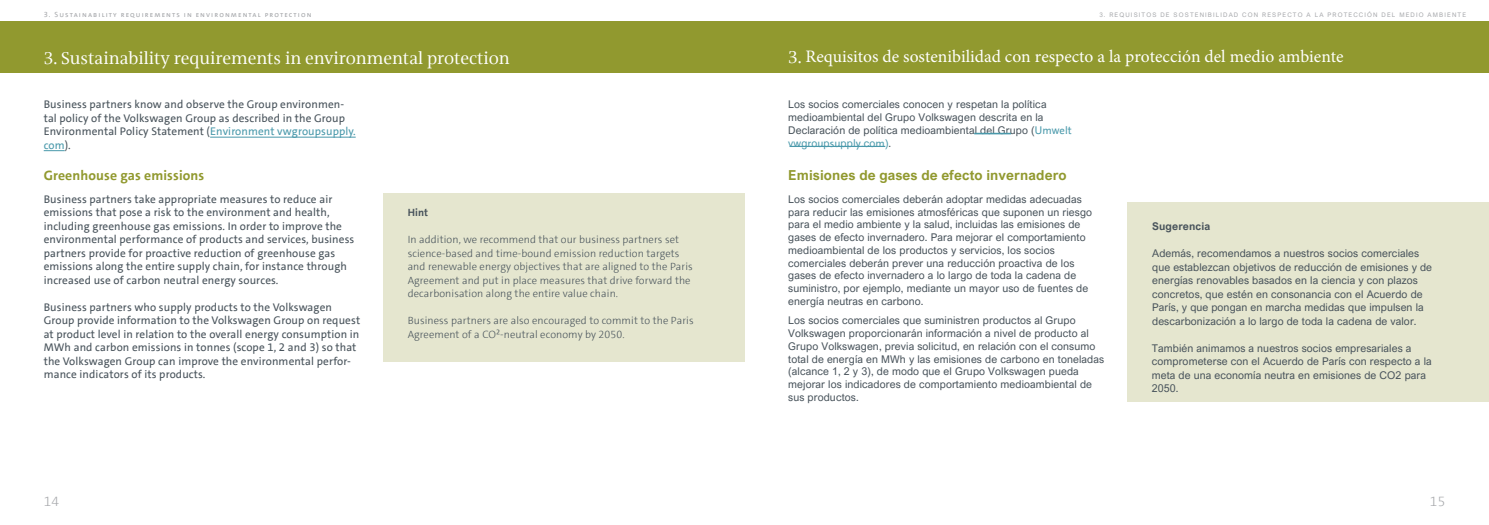
<style>
.page{position:relative;width:1489px;height:525px;background:#fff}
.page>*{position:absolute;margin:0;border:0;box-sizing:border-box;transform-origin:0 0}
.t1{font:17.5px "Minion Pro";color:#fff}
.t2{font:17.5px "VWAG The Antiqua";color:#fff}
.t3{font:700 13.75px "Arial Nova";letter-spacing:.01em;color:#91992f}
.t4{font:700 13.75px "VWAG The Sans";letter-spacing:.01em;color:#91992f}
.t5{font:300 13.75px "VWAG The Sans";color:#a7a9ac}
.t6{font:11.25px/13.5px "VWAG The Sans";letter-spacing:.01em;color:#48535b}
.t7{font:10.62px/12.8px "Arial Nova";letter-spacing:.01em;color:#48535b}
.t8{font:300 10.62px/13.5px "VWAG The Sans";letter-spacing:.01em;color:#48535b}
.t9{font:700 10.62px "Arial Nova";letter-spacing:.01em;color:#48535b}
.t10{font:700 10.62px "VWAG The Sans";color:#48535b}
.t11{font:7.5px "VWAG The Sans";letter-spacing:.15em;color:#a7a9ac}
.t12{font:6.25px "Arial Nova";letter-spacing:.18em;color:#a7a9ac}
.s1{color:#4a99ab}
.s2{font-family:"VWAG The Antiqua"}
.s3{font-family:"VWAG The Sans";color:#4a99ab}
</style>
<div class="page">
<div style="left:0;top:22px;width:1488px;height:51px;background:#91992f"></div>
<hr style="left:210px;top:137px;width:146px;height:1px;background:#4a99ab">
<svg style="left:44px;top:150px;width:21px;height:1px"></svg>
<hr style="left:789px;top:146px;width:96px;height:1px;background:#4a99ab">
<hr style="left:974px;top:133px;width:36px;height:1px;background:#4a99ab">
<div style="left:1127px;top:202px;width:361px;height:199px;background:#e5e6cf"></div>
<div style="left:383px;top:193px;width:361px;height:168px;background:#e5e6cf"></div>
<p class="t11" style="left:44px;top:10px;width:269px">3. Sustainability requirements in environmental protection</p>
<h1 class="t2" style="left:44px;top:46px;width:467px">3. Sustainability requirements in environmental protection</h1>
<p class="t6" style="left:44px;top:98px;width:313px">Business partners know and observe the Group environmen&shy;tal policy of the Volkswagen Group as described in the Group Environmental Policy Statement (<span class="s1">Environment vwgroupsupply. com</span>).</p>
<p class="t4" style="left:44px;top:166px;width:162px">Greenhouse gas emissions</p>
<p class="t6" style="left:44px;top:192px;width:312px">Business partners take appropriate measures to reduce air emissions that pose a risk to the environment and health, including greenhouse gas emissions. In order to improve the environmental performance of products and services, business partners provide for proactive reduction of greenhouse gas emissions along the entire supply chain, for instance through increased use of carbon neutral energy sources.</p>
<p class="t6" style="left:44px;top:300px;width:318px">Business partners who supply products to the Volkswagen Group provide information to the Volkswagen Group on request at product level in relation to the overall energy consumption in MWh and carbon emissions in tonnes (scope 1, 2 and 3) so that the Volkswagen Group can improve the environmental perfor&shy;mance indicators of its products.</p>
<p class="t10" style="left:407px;top:206px;width:22px">Hint</p>
<p class="t8" style="left:407px;top:233px;width:286px">In addition, we recommend that our business partners set science-based and time-bound emission reduction targets and renewable energy objectives that are aligned to the Paris Agreement and put in place measures that drive forward the decarbonisation along the entire value chain.</p>
<p class="t8" style="left:407px;top:314px;width:287px">Business partners are also encouraged to commit to the Paris<br>Agreement of a CO²-neutral economy by 2050.</p>
<p class="t12" style="left:1099px;top:11px;width:368px">3. REQUISITOS DE SOSTENIBILIDAD CON RESPECTO A LA PROTECCIÓN DEL MEDIO AMBIENTE</p>
<h1 class="t1" style="left:788px;top:45px;width:557px"><span class="s2">3.</span> Requisitos de sostenibilidad con respecto a la protección del medio ambiente</h1>
<p class="t7" style="left:788px;top:98px;width:285px">Los socios comerciales conocen y respetan la política medioambiental del Grupo Volkswagen descrita en la Declaración de política medioambiental del Grupo (<span class="s1">U</span><span class="s3">m</span><span class="s1">w</span><span class="s3">elt </span><span class="s1">vwg</span><span class="s3">r</span><span class="s1">o</span><span class="s3">u</span><span class="s1">p</span><span class="s3">su</span><span class="s1">pp</span><span class="s3">ly</span><span class="s1">.co</span><span class="s3">m</span><span class="s1">)</span>.</p>
<p class="t3" style="left:788px;top:167px;width:280px">Emisiones de gases de efecto invernadero</p>
<p class="t7" style="left:788px;top:192px;width:305px">Los socios comerciales deberán adoptar medidas adecuadas para reducir las emisiones atmosféricas que suponen un riesgo para el medio ambiente y la salud, incluidas las emisiones de gases de efecto invernadero. Para mejorar el comportamiento medioambiental de los productos y servicios, los socios comerciales deberán prever una reducción proactiva de los gases de efecto invernadero a lo largo de toda la cadena de suministro, por ejemplo, mediante un mayor uso de fuentes de energía neutras en carbono.</p>
<p class="t7" style="left:788px;top:314px;width:317px">Los socios comerciales que suministren productos al Grupo Volkswagen proporcionarán información a nivel de producto al Grupo Volkswagen, previa solicitud, en relación con el consumo total de energía en MWh y las emisiones de carbono en toneladas (alcance 1, 2 y 3), de modo que el Grupo Volkswagen pueda mejorar los indicadores de comportamiento medioambiental de sus productos.</p>
<p class="t9" style="left:1152px;top:220px;width:60px">Sugerencia</p>
<p class="t7" style="left:1152px;top:247px;width:281px;line-height:13.5px">Además, recomendamos a nuestros socios comerciales que establezcan objetivos de reducción de emisiones y de energías renovables basados en la ciencia y con plazos concretos, que estén en consonancia con el Acuerdo de París, y que pongan en marcha medidas que impulsen la descarbonización a lo largo de toda la cadena de valor.</p>
<p class="t7" style="left:1151px;top:341px;width:281px;line-height:13.5px">También animamos a nuestros socios empresariales a comprometerse con el Acuerdo de París con respecto a la meta de una economía neutra en emisiones de CO2 para 2050.</p>
<p class="t5" style="left:44px;top:492px;width:17px">14</p>
<p class="t5" style="left:1429px;top:492px;width:17px">15</p>
</div>
